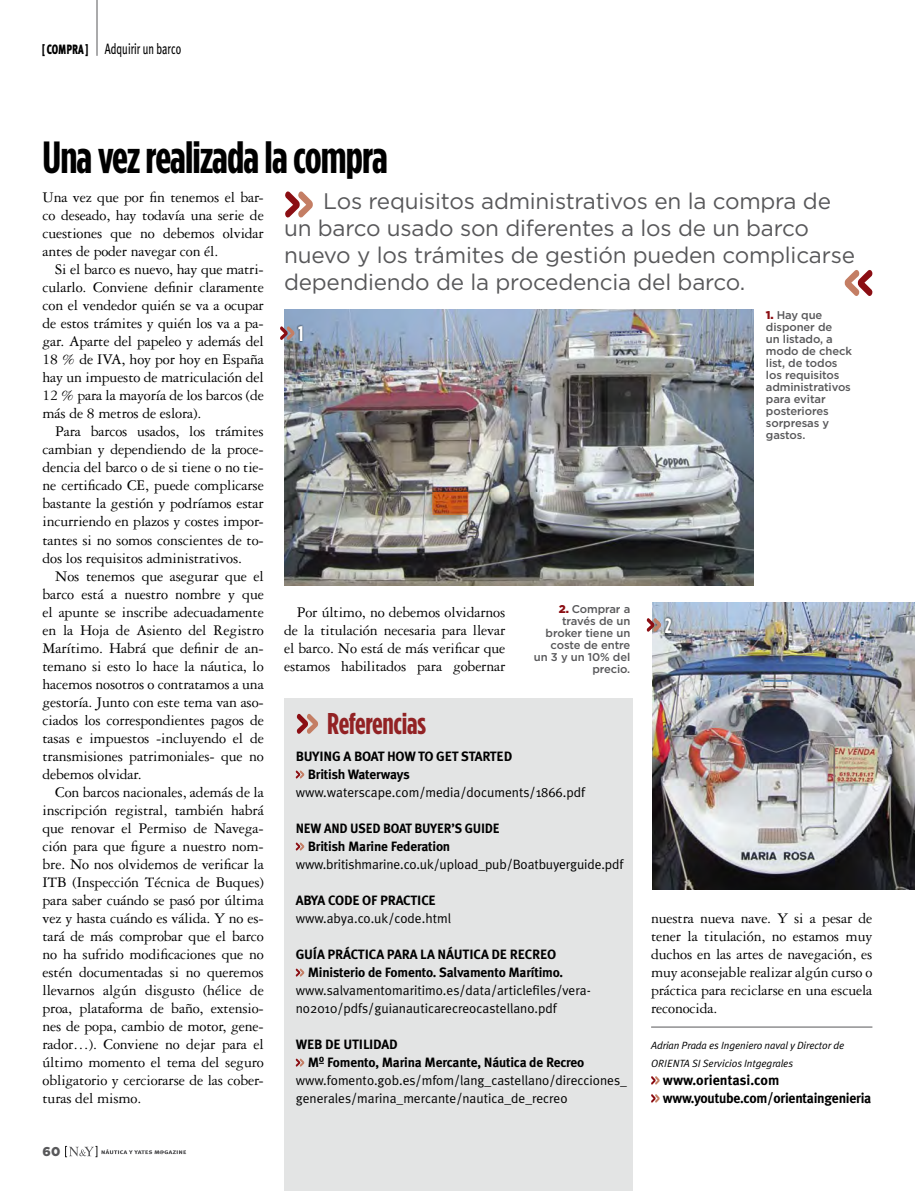
<style>
.page{position:relative;width:915px;height:1191px;background:#fff}
.page>*{position:absolute;margin:0;border:0;box-sizing:border-box;transform-origin:0 0}
.t1{font:700 45px "Gotham Condensed";letter-spacing:-.02em;color:#000}
.t2{font:700 30px "Gotham Condensed";letter-spacing:-.01em;color:#922224}
.t3{font:22.5px/27px "Gotham";letter-spacing:-.01em;color:#58585a}
.t4{font:700 21px "Gotham Condensed";color:#fff}
.t5{font:15.75px/18px "Ericsson Roman";letter-spacing:-.01em;color:#000;text-align:justify}
.t6{font:15px "Meta Plus";color:#000;scale:.7 1}
.t7{font:700 14.25px "Meta Plus";letter-spacing:-.02em;color:#000}
.t8{font:700 14.25px "Meta Plus";color:#000}
.t9{font:13.5px/18px "Meta Plus Normal";color:#000}
.t10{font:700 13.5px "Meta Plus";letter-spacing:-.015em;color:#000}
.t11{font:700 13.5px "Meta Plus";letter-spacing:-.015em;color:#000;scale:.95 1}
.t12{font:900 12.75px "Gotham";color:#58585a}
.t13{font:500 11.25px/12px "Gotham";letter-spacing:-.01em;color:#58585a;text-align:right}
.t14{font:italic 10.5px/18px "Meta Plus Normal";letter-spacing:-.01em;color:#000}
.s1{font-weight:900;font-size:13.5px}
.s2{font-weight:900;color:#8b0e13}
</style>
<div class="page">
<hr style="left:97px;top:0;width:1px;height:56px;background:#58585a">
<svg style="left:65px;top:1145px;width:121px;height:12px"></svg>
<div style="left:284px;top:698px;width:348px;height:493px;background:#e3e4e4"></div>
<svg style="left:651px;top:1076px;width:8px;height:9px"></svg>
<svg style="left:651px;top:1094px;width:8px;height:9px"></svg>
<hr style="left:651px;top:1026px;width:221px;height:1px;background:#58585a">
<img style="left:284px;top:309px;width:469px;height:277px">
<img style="left:652px;top:603px;width:262px;height:287px">
<svg style="left:295px;top:770px;width:9px;height:9px"></svg>
<svg style="left:295px;top:842px;width:9px;height:9px"></svg>
<svg style="left:295px;top:968px;width:9px;height:9px"></svg>
<svg style="left:295px;top:1058px;width:9px;height:9px"></svg>
<svg style="left:296px;top:713px;width:22px;height:21px"></svg>
<svg style="left:285px;top:191px;width:28px;height:27px"></svg>
<svg style="left:844px;top:270px;width:29px;height:26px"></svg>
<div style="left:296px;top:324px;width:8px;height:18px;background:#000;opacity:.9"></div>
<div style="left:663px;top:616px;width:9px;height:18px;background:#000;opacity:.9"></div>
<svg style="left:280px;top:326px;width:14px;height:14px"></svg>
<svg style="left:646px;top:617px;width:15px;height:15px"></svg>
<p class="t6" style="left:43px;top:40px;width:200px"><span class="s1">[ COMPRA ]</span> Adquirir un barco</p>
<p class="t1" style="left:43px;top:132px;width:347px">Una vez realizada la compra</p>
<p class="t5" style="left:43px;top:189px;width:223px">Una vez que por fin tenemos el bar&shy;co deseado, hay todavía una serie de cuestiones que no debemos olvidar antes de poder navegar con él.</p>
<p class="t5" style="left:43px;top:261px;width:223px;text-indent:13px">Si el barco es nuevo, hay que matri&shy;cularlo. Conviene definir claramente con el vendedor quién se va a ocupar de estos trámites y quién los va a pa&shy;gar. Aparte del papeleo y además del 18 % de IVA, hoy por hoy en España hay un impuesto de matriculación del 12 % para la mayoría de los barcos (de más de 8 metros de eslora).</p>
<p class="t5" style="left:43px;top:423px;width:223px;text-indent:13px">Para barcos usados, los trámites cambian y dependiendo de la proce&shy;dencia del barco o de si tiene o no tie&shy;ne certificado CE, puede complicarse bastante la gestión y podríamos estar incurriendo en plazos y costes impor&shy;tantes si no somos conscientes de to&shy;dos los requisitos administrativos.</p>
<p class="t5" style="left:43px;top:567px;width:223px;text-indent:13px">Nos tenemos que asegurar que el barco está a nuestro nombre y que el apunte se inscribe adecuadamente en la Hoja de Asiento del Registro Marítimo. Habrá que definir de an&shy;temano si esto lo hace la náutica, lo hacemos nosotros o contratamos a una gestoría. Junto con este tema van aso&shy;ciados los correspondientes pagos de tasas e impuestos -incluyendo el de transmisiones patrimoniales- que no debemos olvidar.</p>
<p class="t5" style="left:43px;top:783px;width:223px;text-indent:13px">Con barcos nacionales, además de la inscripción registral, también habrá que renovar el Permiso de Navega&shy;ción para que figure a nuestro nom&shy;bre. No nos olvidemos de verificar la ITB (Inspección Técnica de Buques) para saber cuándo se pasó por última vez y hasta cuándo es válida. Y no es&shy;tará de más comprobar que el barco no ha sufrido modificaciones que no estén documentadas si no queremos llevarnos algún disgusto (hélice de proa, plataforma de baño, extensio&shy;nes de popa, cambio de motor, gene&shy;rador…). Conviene no dejar para el último momento el tema del seguro obligatorio y cerciorarse de las cober&shy;turas del mismo.</p>
<p class="t3" style="left:284px;top:187px;width:572px;text-indent:39px">Los requisitos administrativos en la compra de un barco usado son diferentes a los de un barco nuevo y los trámites de gestión pueden complicarse dependiendo de la procedencia del barco.</p>
<p class="t4" style="left:298px;top:322px;width:7px">1</p>
<p class="t13" style="left:765px;top:308px;width:87px;text-align:left"><span class="s2">1.</span> Hay que disponer de<br>un listado, a modo de check list, de todos los requisitos administrativos para evitar posteriores sorpresas y gastos.</p>
<p class="t13" style="left:533px;top:603px;width:98px"><span class="s2">2.</span> Comprar a través de un broker tiene un coste de entre<br>un 3 y un 10% del precio.</p>
<p class="t5" style="left:284px;top:603px;width:223px;text-indent:13px">Por último, no debemos olvidarnos de la titulación necesaria para llevar el barco. No está de más verificar que estamos habilitados para gobernar</p>
<p class="t4" style="left:664px;top:613px;width:8px">2</p>
<p class="t2" style="left:327px;top:706px;width:100px">Referencias</p>
<p class="t10" style="left:296px;top:748px;width:218px">BUYING A BOAT HOW TO GET STARTED</p>
<p class="t10" style="left:307px;top:766px;width:104px">British Waterways</p>
<p class="t9" style="left:296px;top:782px;width:291px">www.waterscape.com/media/documents/1866.pdf</p>
<p class="t11" style="left:296px;top:820px;width:216px">NEW AND USED BOAT BUYER’S GUIDE</p>
<p class="t10" style="left:307px;top:838px;width:144px">British Marine Federation</p>
<p class="t9" style="left:296px;top:854px;width:329px">www.britishmarine.co.uk/upload_pub/Boatbuyerguide.pdf</p>
<p class="t10" style="left:296px;top:892px;width:141px">ABYA CODE OF PRACTICE</p>
<p class="t9" style="left:296px;top:908px;width:157px">www.abya.co.uk/code.html</p>
<p class="t10" style="left:296px;top:946px;width:262px">GUÍA PRÁCTICA PARA LA NÁUTICA DE RECREO</p>
<p class="t10" style="left:307px;top:964px;width:257px">Ministerio de Fomento. Salvamento Marítimo.</p>
<p class="t9" style="left:296px;top:980px;width:296px">www.salvamentomaritimo.es/data/articlefiles/vera&shy;no2010/pdfs/guianauticarecreocastellano.pdf</p>
<p class="t10" style="left:296px;top:1036px;width:103px">WEB DE UTILIDAD</p>
<p class="t10" style="left:307px;top:1054px;width:278px">Mº Fomento, Marina Mercante, Náutica de Recreo</p>
<p class="t9" style="left:296px;top:1070px;width:332px">www.fomento.gob.es/mfom/lang_castellano/direcciones_ generales/marina_mercante/nautica_de_recreo</p>
<p class="t5" style="left:651px;top:909px;width:223px">nuestra nueva nave. Y si a pesar de tener la titulación, no estamos muy duchos en las artes de navegación, es muy aconsejable realizar algún curso o práctica para reciclarse en una escuela reconocida.</p>
<p class="t14" style="left:651px;top:1035px;width:195px">Adrian Prada es Ingeniero naval y Director de<br>ORIENTA SI Servicios Intgegrales</p>
<p class="t8" style="left:662px;top:1071px;width:118px">www.orientasi.com</p>
<p class="t7" style="left:662px;top:1089px;width:210px">www.youtube.com/orientaingenieria</p>
<p class="t12" style="left:43px;top:1144px;width:19px">60</p>
</div>
